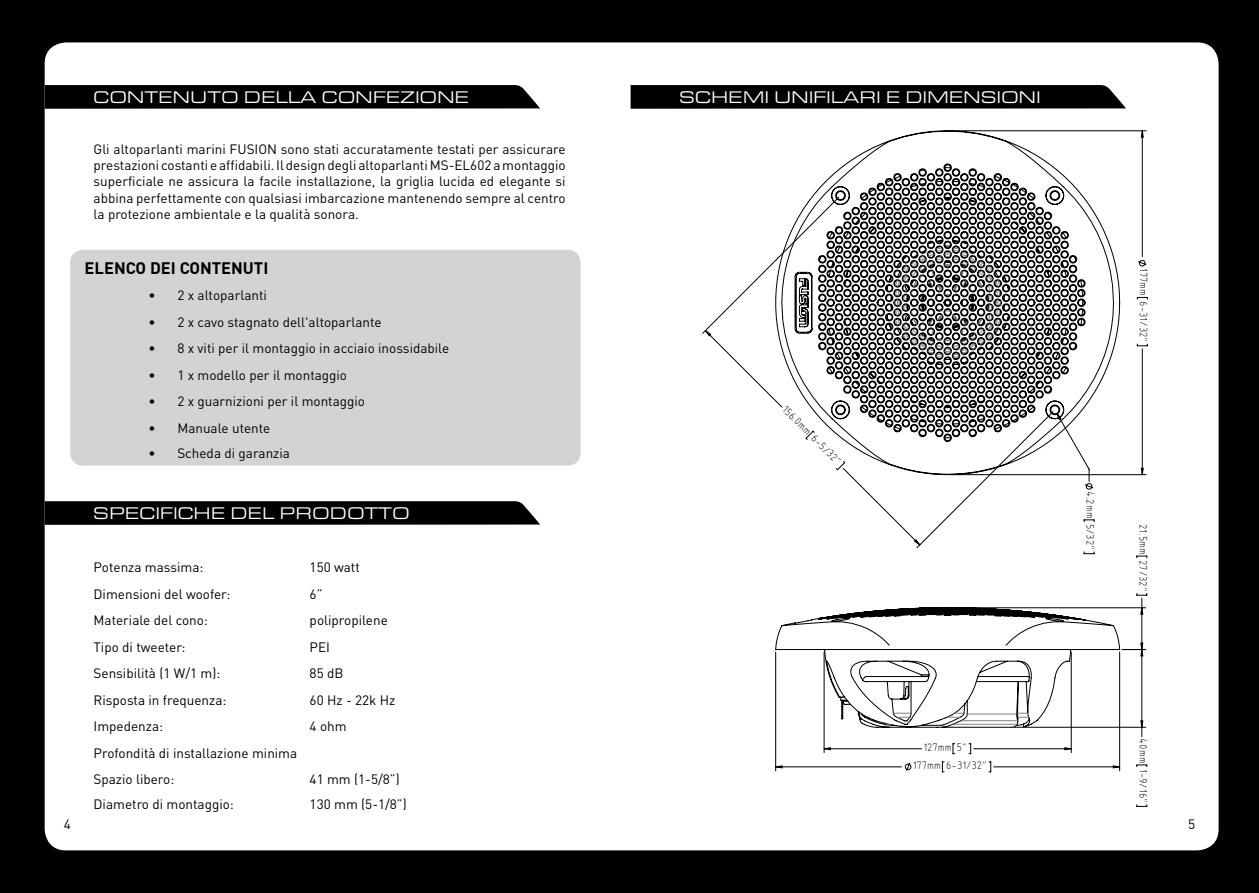
<style>
.page{position:relative;width:1259px;height:893px;background:#000}
.page>*{position:absolute;margin:0;border:0;box-sizing:border-box;transform-origin:0 0}
.t1{font:expanded 16.5px "Eurostile BQ";color:#fff}
.t2{font:700 16.5px "DIN Pro";color:#000}
.t3{font:13.5px/16.2px "DIN Pro";color:#000;text-align:justify}
.t4{font:10.95px/18.1px "SW Isop 3";color:#000}
</style>
<div class="page">
<div style="left:45px;top:42px;width:1173px;height:808px;background:#fff;border-radius:21px"></div>
<div style="left:70px;top:250px;width:510px;height:216px;background:#d1d3d4;border-radius:13px"></div>
<svg style="left:45px;top:85px;width:495px;height:24px;background:#0a0a0a"></svg>
<svg style="left:45px;top:501px;width:495px;height:24px;background:#0a0a0a"></svg>
<svg style="left:630px;top:85px;width:496px;height:24px;background:#0a0a0a"></svg>
<svg style="left:702px;top:260px;width:351px;height:288px"></svg>
<hr style="left:1071px;top:652px;width:1px;height:101px;background:#000">
<hr style="left:824px;top:652px;width:1px;height:101px;background:#000">
<hr style="left:1119px;top:652px;width:1px;height:119px;background:#000">
<hr style="left:775px;top:652px;width:1px;height:119px;background:#000">
<svg style="left:1057px;top:131px;width:86px;height:428px"></svg>
<svg style="left:705px;top:331px;width:214px;height:214px"></svg>
<svg style="left:775px;top:743px;width:345px;height:30px"></svg>
<svg style="left:775px;top:130px;width:345px;height:345px"></svg>
<svg style="left:794px;top:248px;width:206px;height:110px"></svg>
<svg style="left:775px;top:593px;width:372px;height:135px"></svg>
<p class="t1" style="left:94px;top:88px;width:377px">CONTENUTO DELLA CONFEZIONE</p>
<p class="t3" style="left:94px;top:140px;width:473px">Gli altoparlanti marini FUSION sono stati accuratamente testati per assicurare prestazioni costanti e affidabili. Il design degli altoparlanti MS-EL602 a montaggio superficiale ne assicura la facile installazione, la griglia lucida ed elegante si abbina perfettamente con qualsiasi imbarcazione mantenendo sempre al centro la protezione ambientale e la qualità sonora.</p>
<p class="t2" style="left:85px;top:257px;width:185px">ELENCO DEI CONTENUTI</p>
<p class="t3" style="left:148px;top:286px;width:120px">• 2 x altoparlanti</p>
<p class="t3" style="left:148px;top:313px;width:235px">• 2 x cavo stagnato dell'altoparlante</p>
<p class="t3" style="left:148px;top:339px;width:302px">• 8 x viti per il montaggio in acciaio inossidabile</p>
<p class="t3" style="left:148px;top:366px;width:200px">• 1 x modello per il montaggio</p>
<p class="t3" style="left:148px;top:392px;width:218px">• 2 x guarnizioni per il montaggio</p>
<p class="t3" style="left:148px;top:419px;width:123px">• Manuale utente</p>
<p class="t3" style="left:148px;top:443px;width:143px">• Scheda di garanzia</p>
<p class="t1" style="left:94px;top:504px;width:318px">SPECIFICHE DEL PRODOTTO</p>
<p class="t3" style="left:94px;top:558px;width:112px">Potenza massima:</p>
<p class="t3" style="left:310px;top:558px;width:52px">150 watt</p>
<p class="t3" style="left:94px;top:584px;width:138px">Dimensioni del woofer:</p>
<p class="t3" style="left:310px;top:584px;width:14px">6”</p>
<p class="t3" style="left:94px;top:611px;width:116px">Materiale del cono:</p>
<p class="t3" style="left:310px;top:611px;width:80px">polipropilene</p>
<p class="t3" style="left:94px;top:637px;width:93px">Tipo di tweeter:</p>
<p class="t3" style="left:310px;top:637px;width:22px">PEI</p>
<p class="t3" style="left:94px;top:664px;width:128px">Sensibilità (1 W/1 m):</p>
<p class="t3" style="left:310px;top:664px;width:35px">85 dB</p>
<p class="t3" style="left:94px;top:690px;width:134px">Risposta in frequenza:</p>
<p class="t3" style="left:310px;top:690px;width:87px">60 Hz - 22k Hz</p>
<p class="t3" style="left:94px;top:717px;width:71px">Impedenza:</p>
<p class="t3" style="left:310px;top:717px;width:39px">4 ohm</p>
<p class="t3" style="left:94px;top:738px;width:205px;line-height:26.5px">Profondità di installazione minima<br>Spazio libero:</p>
<p class="t3" style="left:310px;top:770px;width:92px">41 mm (1-5/8”)</p>
<p class="t3" style="left:94px;top:795px;width:142px">Diametro di montaggio:</p>
<p class="t3" style="left:310px;top:795px;width:99px">130 mm (5-1/8”)</p>
<p class="t1" style="left:679px;top:88px;width:363px">SCHEMI UNIFILARI E DIMENSIONI</p>
<p class="t4" style="left:790px;top:401px;width:79px;rotate:45deg">156.0mm 6-5/32"</p>
<p class="t4" style="left:912px;top:738px;width:76px;text-indent:11px">127mm 5"<br>177mm 6-31/32"</p>
<p class="t4" style="left:1152px;top:268px;width:76px;rotate:90deg">177mm 6-31/32"</p>
<p class="t4" style="left:1099px;top:491px;width:60px;rotate:90deg">4.2mm 5/32"</p>
<p class="t4" style="left:1152px;top:524px;width:69px;rotate:90deg">21.5mm 27/32"</p>
<p class="t4" style="left:1152px;top:738px;width:66px;rotate:90deg">40mm 1-9/16"</p>
<p class="t3" style="left:64px;top:814px;width:9px">4</p>
<p class="t3" style="left:1188px;top:814px;width:9px">5</p>
</div>
